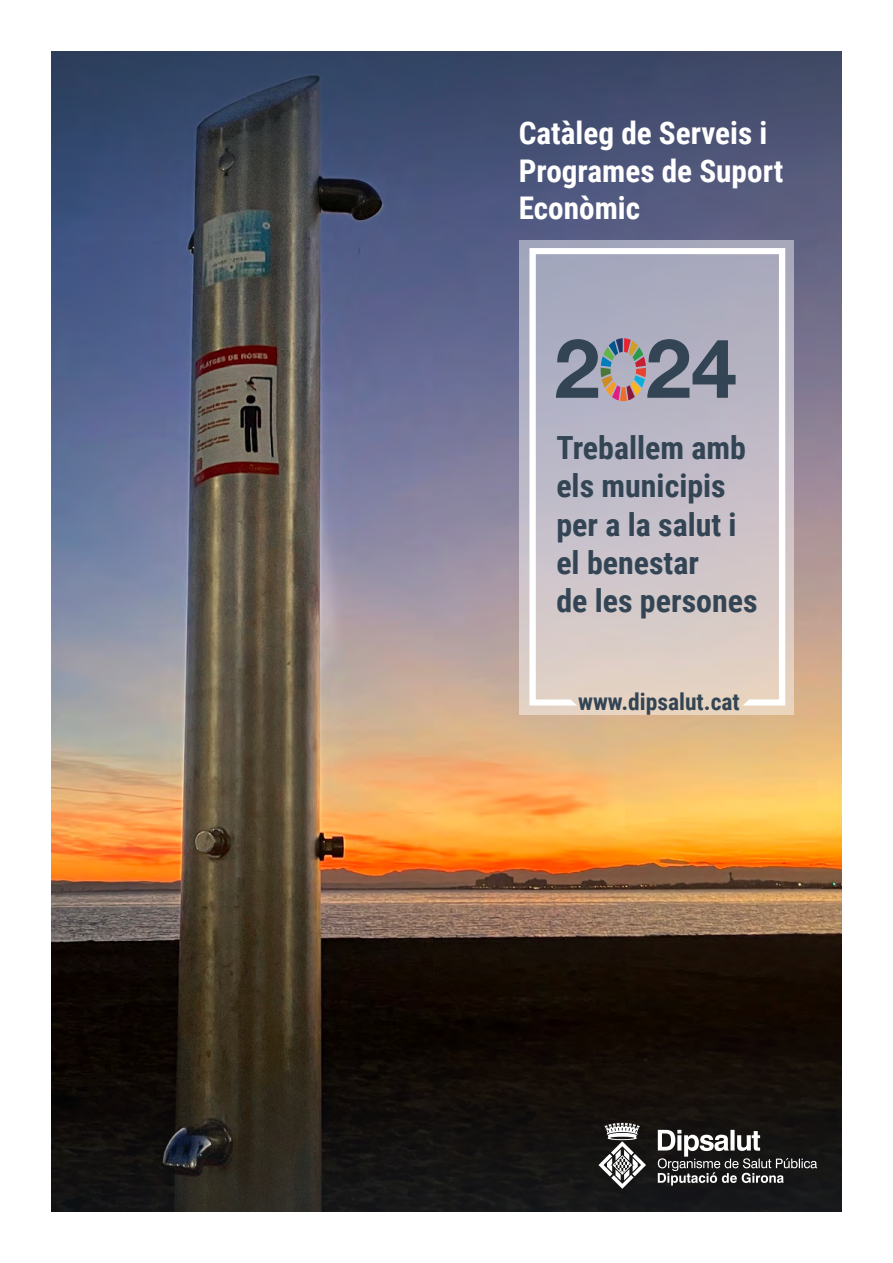
<style>
.page{position:relative;width:893px;height:1263px;background:#fff}
.page>*{position:absolute;margin:0;border:0;box-sizing:border-box;transform-origin:0 0}
.t1{font:700 82.2px "Helvetica Neue LT Std";color:#334554}
.t2{font:700 31.95px/38.2px "Roboto Condensed";color:#334554}
.t3{font:700 31.2px/37.5px "Roboto Condensed";color:#fff}
.t4{font:700 23.55px "Roboto Condensed";color:#334554}
</style>
<div class="page">
<img style="left:51px;top:218px;width:791px;height:790px">
<svg style="left:51px;top:51px;width:791px;height:167px;background:#3f4b6a"></svg>
<svg style="left:51px;top:1008px;width:791px;height:204px;background:#18130f"></svg>
<svg style="left:519px;top:240px;width:275px;height:475px;background:#c5bdc2"></svg>
<svg style="left:529px;top:248px;width:256px;height:457px;background:#c6c0c8"></svg>
<svg style="left:601px;top:338px;width:45px;height:63px;background:#a29392"></svg>
<svg style="left:598px;top:1123px;width:48px;height:66px"></svg>
<svg style="left:658px;top:1130px;width:159px;height:55px;background:#4d4c4c"></svg>
<p class="t3" style="left:519px;top:113px;width:266px">Catàleg de Serveis i<br>Programes de Suport<br>Econòmic</p>
<h1 class="t1" style="left:554px;top:318px;width:184px">2 24</h1>
<p class="t2" style="left:556px;top:427px;width:203px">Treballem amb els municipis per a la salut i el benestar<br>de les persones</p>
<p class="t4" style="left:578px;top:686px;width:163px">www.dipsalut.cat</p>
</div>
